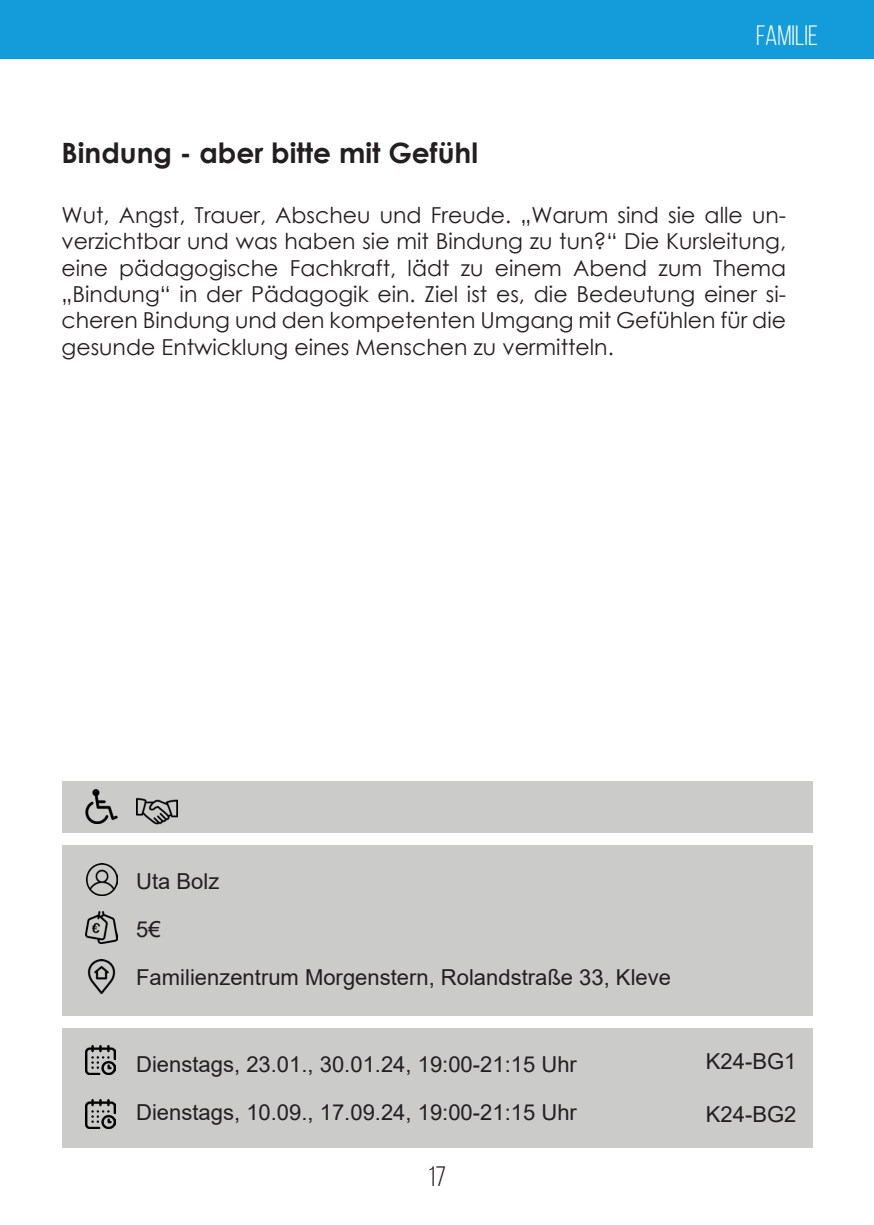
<style>
.page{position:relative;width:874px;height:1225px;background:#fff}
.page>*{position:absolute;margin:0;border:0;box-sizing:border-box;transform-origin:0 0}
.t1{font:700 28px "Century Gothic";color:#231f20}
.t2{font:28px "Bebas Neue";color:#fff}
.t3{font:28px "Bebas Neue";color:#231f20}
.t4{font:22px/26.4px "Century Gothic";color:#231f20;text-align:justify}
.t5{font:22px/48px "Arial";color:#231f20}
</style>
<div class="page">
<div style="left:61px;top:1027px;width:751px;height:120px;background:#cbcbca"></div>
<div style="left:61px;top:845px;width:751px;height:170px;background:#cbcbca"></div>
<img style="left:87px;top:959px;width:29px;height:34px">
<img style="left:86px;top:1045px;width:29px;height:29px">
<img style="left:86px;top:1099px;width:29px;height:29px">
<img style="left:86px;top:911px;width:31px;height:32px">
<img style="left:86px;top:864px;width:31px;height:31px">
<div style="left:61px;top:781px;width:751px;height:51px;background:#cbcbca"></div>
<img style="left:85px;top:789px;width:33px;height:34px">
<img style="left:136px;top:797px;width:41px;height:28px">
<div style="left:0;top:0;width:873px;height:59px;background:#139cd9"></div>
<p class="t2" style="left:755px;top:20px;width:63px">FAMILIE</p>
<p class="t1" style="left:61px;top:131px;width:418px">Bindung - aber bitte mit Gefühl</p>
<p class="t4" style="left:61px;top:201px;width:725px">Wut, Angst, Trauer, Abscheu und Freude. „Warum sind sie alle un&shy;verzichtbar und was haben sie mit Bindung zu tun?“ Die Kursleitung, eine pädagogische Fachkraft, lädt zu einem Abend zum Thema „Bindung“ in der Pädagogik ein. Ziel ist es, die Bedeutung einer si&shy;cheren Bindung und den kompetenten Umgang mit Gefühlen für die gesunde Entwicklung eines Menschen zu vermitteln.</p>
<p class="t5" style="left:136px;top:857px;width:536px">Uta Bolz<br>5€<br>Familienzentrum Morgenstern, Rolandstraße 33, Kleve</p>
<p class="t5" style="left:136px;top:1039px;width:442px">Dienstags, 23.01., 30.01.24, 19:00-21:15 Uhr<br>Dienstags, 10.09., 17.09.24, 19:00-21:15 Uhr</p>
<p class="t3" style="left:427px;top:1161px;width:20px">17</p>
<p class="t5" style="left:705px;top:1037px;width:92px">K24-BG1</p>
<p class="t5" style="left:705px;top:1090px;width:92px">K24-BG2</p>
</div>
